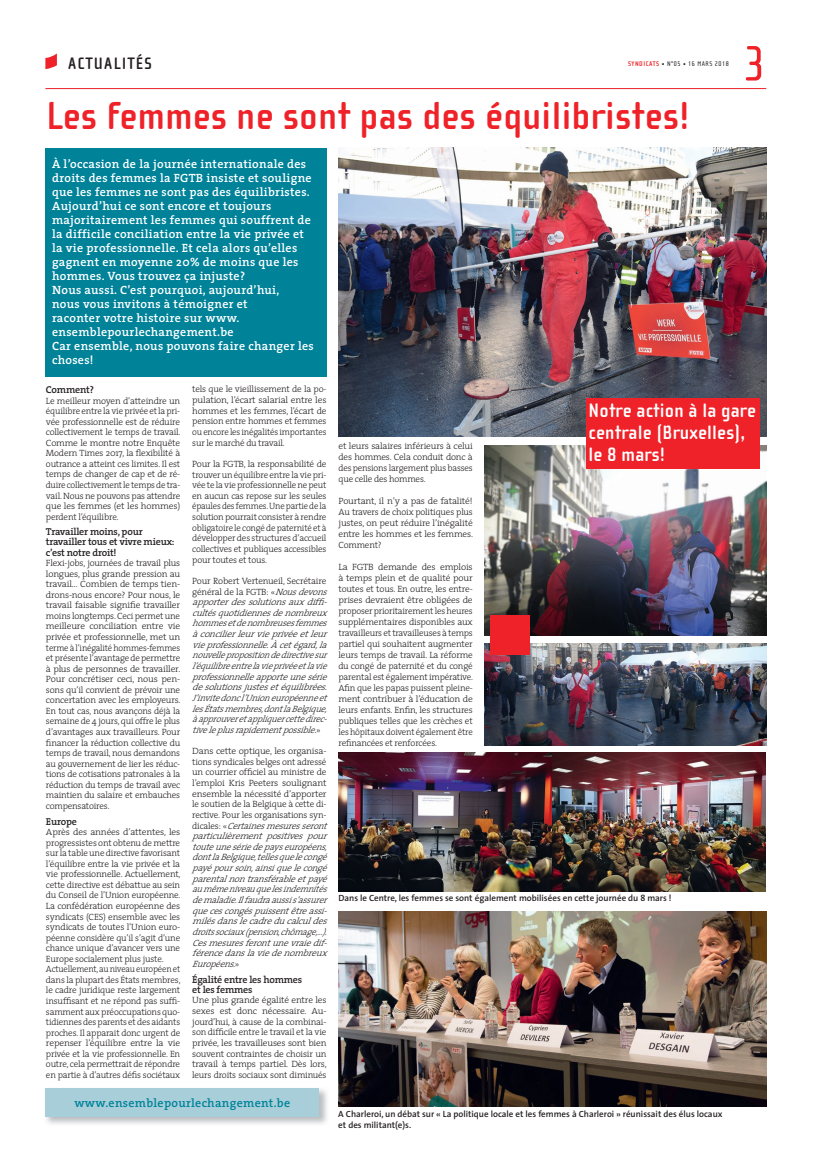
<style>
.page{position:relative;width:823px;height:1163px;background:#fff}
.page>*{position:absolute;margin:0;border:0;box-sizing:border-box;transform-origin:0 0}
.t1{font:51px "Cholla Sans";color:#ee2228}
.t2{font:700 40px "Cholla Sans";letter-spacing:.01em;color:#ee2228}
.t3{font:700 20px/22px "Cholla Sans";letter-spacing:.01em;color:#fff}
.t4{font:700 17px "Cholla Sans";letter-spacing:.075em;color:#231f20}
.t5{font:600 12px/14px "The Serif";letter-spacing:.025em;color:#fff}
.t6{font:600 12px "The Serif";letter-spacing:.025em;color:#008399}
.t7{font:600 10px/10px "The Serif";letter-spacing:-.02em;color:#231f20}
.t8{font:300 9.1px/10.5px "The Serif";letter-spacing:-.02em;color:#231f20;text-align:justify}
.t9{font:300 9.1px/10.5px "The Serif";letter-spacing:-.02em;color:#231f20;text-align:justify;scale:1.05 1}
.t10{font:italic 300 9.1px/10.6px "The Serif";color:#231f20}
.t11{font:300 9.1px/10.6px "The Serif";letter-spacing:-.02em;color:#231f20;text-align:justify;scale:1.04 1}
.t12{font:600 9px/11px "The Sans";color:#231f20}
.t13{font:7px "Cholla Sans";letter-spacing:.075em;color:#231f20}
.s1{font-weight:700;color:#ee2228}
.s2{font-style:normal}
</style>
<div class="page">
<hr style="left:45px;top:88px;width:720px;height:1px;background:#ee2228">
<svg style="left:45px;top:53px;width:12px;height:16px"></svg>
<img style="left:45px;top:1089px;width:282px;height:35px">
<div style="left:45px;top:1087px;width:274px;height:29px;background:#a7ced9"></div>
<div style="left:45px;top:148px;width:281px;height:228px;background:#008399"></div>
<img style="left:338px;top:911px;width:427px;height:195px">
<img style="left:484px;top:445px;width:281px;height:190px">
<img style="left:484px;top:643px;width:281px;height:102px">
<img style="left:338px;top:752px;width:427px;height:139px">
<img style="left:338px;top:148px;width:427px;height:289px">
<div style="left:585px;top:398px;width:174px;height:71px;background:#ee2228"></div>
<div style="left:489px;top:615px;width:40px;height:40px;background:#ee2228"></div>
<h3 class="t4" style="left:68px;top:54px;width:85px">ACTUALITÉS</h3>
<h2 class="t2" style="left:46px;top:94px;width:644px">Les femmes ne sont pas des équilibristes!</h2>
<p class="t13" style="left:627px;top:60px;width:102px"><span class="s1">SYNDICATS</span> • N°05 • 16 MARS 2018</p>
<p class="t5" style="left:52px;top:156px;width:263px">À l’occasion de la journée internationale des droits des femmes la FGTB insiste et souligne que les femmes ne sont pas des équilibristes.<br>Aujourd’hui ce sont encore et toujours majoritairement les femmes qui souffrent de la difficile conciliation entre la vie privée et la vie professionnelle. Et cela alors qu’elles gagnent en moyenne 20% de moins que les hommes. Vous trouvez ça injuste?<br>Nous aussi. C’est pourquoi, aujourd’hui,<br>nous vous invitons à témoigner et<br>raconter votre histoire sur www. ensemblepourlechangement.be<br>Car ensemble, nous pouvons faire changer les choses!</p>
<h1 class="t1" style="left:743px;top:36px;width:24px">3</h1>
<p class="t7" style="left:46px;top:384px;width:49px">Comment?</p>
<p class="t8" style="left:46px;top:395px;width:136px">Le meilleur moyen d’atteindre un équilibre entre la vie privée et la pri&shy;vée professionnelle est de réduire collectivement le temps de travail.<br>Comme le montre notre Enquête Modern Times 2017, la flexibilité à outrance a atteint ces limites. Il est temps de changer de cap et de ré&shy;duire collectivement le temps de tra&shy;vail. Nous ne pouvons pas attendre que les femmes (et les hommes) perdent l’équilibre.</p>
<p class="t7" style="left:46px;top:526px;width:130px">Travailler moins, pour travailler tous et vivre mieux: c’est notre droit!</p>
<p class="t8" style="left:46px;top:557px;width:136px">Flexi-jobs, journées de travail plus longues, plus grande pression au travail… Combien de temps tien&shy;drons-nous encore? Pour nous, le travail faisable signifie travailler moins longtemps. Ceci permet une meilleure conciliation entre vie privée et professionnelle, met un terme à l’inégalité hommes-femmes et présente l’avantage de permettre à plus de personnes de travailler.<br>Pour concrétiser ceci, nous pen&shy;sons qu’il convient de prévoir une concertation avec les employeurs.<br>En tout cas, nous avançons déjà la semaine de 4 jours, qui offre le plus d’avantages aux travailleurs. Pour financer la réduction collective du temps de travail, nous demandons au gouvernement de lier les réduc&shy;tions de cotisations patronales à la réduction du temps de travail avec maintien du salaire et embauches compensatoires.</p>
<p class="t7" style="left:46px;top:815px;width:33px">Europe</p>
<p class="t9" style="left:46px;top:826px;width:130px;text-align:left">Après des années d’attentes, les progressistes ont obtenu de mettre sur la table une directive favorisant l’équilibre entre la vie privée et la vie professionnelle. Actuellement, cette directive est débattue au sein du Conseil de l’Union européenne.<br>La confédération européenne des syndicats (CES) ensemble avec les syndicats de toutes l’Union euro&shy;péenne considère qu’il s’agit d’une chance unique d’avancer vers une Europe socialement plus juste.<br>Actuellement, au niveau européen et dans la plupart des États membres, le cadre juridique reste largement insuffisant et ne répond pas suffi&shy;samment aux préoccupations quo&shy;tidiennes des parents et des aidants proches. Il apparait donc urgent de repenser l’équilibre entre la vie privée et la vie professionnelle. En outre, cela permettrait de répondre en partie à d’autres défis sociétaux</p>
<p class="t8" style="left:192px;top:384px;width:136px">tels que le vieillissement de la po&shy;pulation, l’écart salarial entre les hommes et les femmes, l’écart de pension entre hommes et femmes ou encore les inégalités importantes sur le marché du travail.</p>
<p class="t8" style="left:192px;top:458px;width:136px">Pour la FGTB, la responsabilité de trouver un équilibre entre la vie pri&shy;vée te la vie professionnelle ne peut en aucun cas repose sur les seules épaules des femmes. Une partie de la solution pourrait consister à rendre obligatoire le congé de paternité et à développer des structures d’accueil collectives et publiques accessibles pour toutes et tous.</p>
<p class="t10" style="left:192px;top:575px;width:141px"><span class="s2">Pour Robert Vertenueil, Secrétaire général de la FGTB: «</span>Nousdevons apporterdessolutionsauxdiffi&shy;cultésquotidiennesdenombreux hommesetdenombreusesfemmes àconcilierleurvieprivéeetleur vieprofessionnelle.Àcetégard,la nouvellepropositiondedirectivesur l’équilibreentrelavieprivéeetlavie professionnelleapporteunesérie desolutionsjustesetéquilibrées.<br>J’invitedoncl’Unioneuropéenneet lesÉtatsmembres,dontlaBelgique, àapprouveretappliquercettedirec&shy;tiveleplusrapidementpossible.<span class="s2">»</span></p>
<p class="t10" style="left:192px;top:745px;width:141px"><span class="s2">Dans cette optique, les organisa&shy;tions syndicales belges ont adressé un courrier officiel au ministre de l’emploi Kris Peeters soulignant ensemble la nécessité d’apporter le soutien de la Belgique à cette di&shy;rective. Pour les organisations syn&shy;d i c a l e s : «</span> Certainesmesuresseront particulièrementpositivespour touteunesériedepayseuropéens, dontlaBelgique,tellesquelecongé payépoursoin,ainsiquelecongé parentalnontransférableetpayé aumêmeniveauquelesindemnités demaladie.Ilfaudraaussis’assurer quecescongéspuissentêtreassi&shy;milésdanslecadreducalculdes droitssociaux(pension,chômage,…).<br>Cesmesuresferontunevraiedif&shy;férencedanslaviedenombreux Européens.<span class="s2">»</span></p>
<p class="t7" style="left:192px;top:973px;width:111px">Égalité entre les hommes et les femmes</p>
<p class="t11" style="left:192px;top:994px;width:131px">Une plus grande égalité entre les sexes est donc nécessaire. Au&shy;jourd’hui, à cause de la combinai&shy;son difficile entre le travail et la vie privée, les travailleuses sont bien souvent contraintes de choisir un travail à temps partiel. Dès lors, leurs droits sociaux sont diminués</p>
<h3 class="t6" style="left:74px;top:1092px;width:217px">www.ensemblepourlechangement.be</h3>
<p class="t11" style="left:338px;top:440px;width:130px;line-height:11px">et leurs salaires inférieurs à celui des hommes. Cela conduit donc à des pensions largement plus basses que celle des hommes.</p>
<p class="t9" style="left:338px;top:495px;width:129px;line-height:11px">Pourtant, il n’y a pas de fatalité!<br>Au travers de choix politiques plus justes, on peut réduire l’inégalité entre les hommes et les femmes.<br>Comment?</p>
<p class="t9" style="left:338px;top:561px;width:129px;line-height:11px">La FGTB demande des emplois à temps plein et de qualité pour toutes et tous. En outre, les entre&shy;prises devraient être obligées de proposer prioritairement les heures supplémentaires disponibles aux travailleurs et travailleuses à temps partiel qui souhaitent augmenter leurs temps de travail. La réforme du congé de paternité et du congé parental est également impérative.<br>Afin que les papas puissent pleine&shy;ment contribuer à l’éducation de leurs enfants. Enfin, les structures publiques telles que les crèches et les hôpitaux doivent également être refinancées et renforcées.</p>
<h3 class="t3" style="left:588px;top:399px;width:169px">Notre action à la gare centrale (Bruxelles), le 8 mars!</h3>
<p class="t12" style="left:338px;top:892px;width:334px">Dans le Centre, les femmes se sont également mobilisées en cette journée du 8 mars !</p>
<p class="t12" style="left:338px;top:1108px;width:385px">A Charleroi, un débat sur « La politique locale et les femmes à Charleroi » réunissait des élus locaux et des militant(e)s.</p>
</div>
